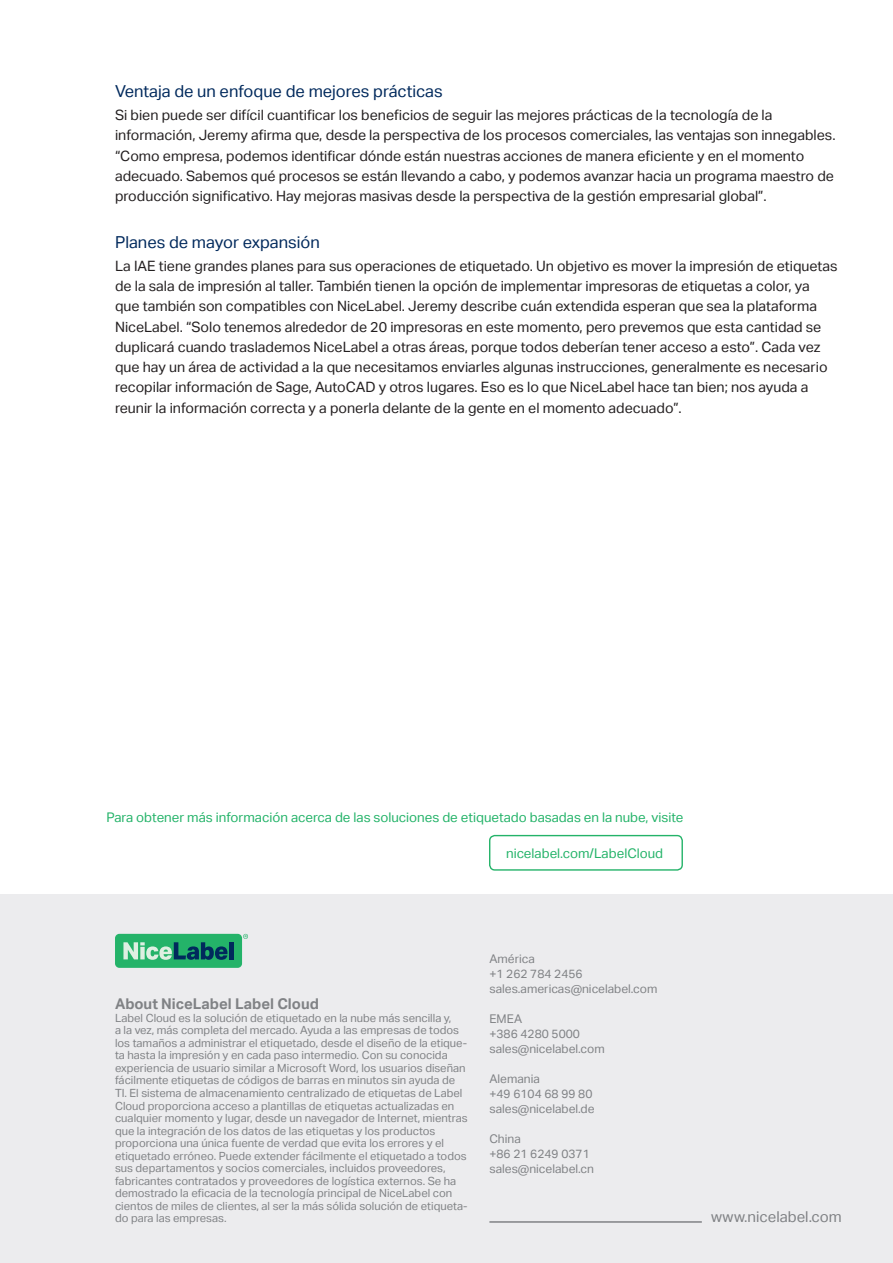
<style>
.page{position:relative;width:893px;height:1263px;background:#fff}
.page>*{position:absolute;margin:0;border:0;box-sizing:border-box;transform-origin:0 0}
.Headline-4{font:16.5px "Aktiv Grotesk";color:#00295c}
.t1{font:15px "Aktiv Grotesk";color:#808285}
.Picture_signiture{font:700 14.85px "Aktiv Grotesk";color:#808285}
.Body{font:14.25px/20.2px "Aktiv Grotesk";color:#231f20}
.Body-green{font:13.35px "Aktiv Grotesk";color:#24b369}
.Picture_signiture-2{font:12px "Aktiv Grotesk";color:#808285}
.Picture_signiture-3{font:11.25px/12.5px "Aktiv Grotesk";color:#808285}
</style>
<div class="page">
<div style="left:0;top:894px;width:893px;height:369px;background:#ececee"></div>
<hr style="left:489px;top:1221px;width:213px;height:2px;background:#808285">
<div style="left:489px;top:835px;width:194px;height:36px;border:1px solid #24b369;border-radius:5px"></div>
<div style="left:115px;top:934px;width:127px;height:34px;background:#24b369;border-radius:4px"></div>
<svg style="left:243px;top:934px;width:5px;height:5px"></svg>
<svg style="left:123px;top:942px;width:104px;height:18px"></svg>
<div style="left:229px;top:942px;width:5px;height:17px;background:#00295c"></div>
<p class="Headline-4" style="left:115px;top:81px;width:329px">Ventaja de un enfoque de mejores prácticas</p>
<p class="Body" style="left:115px;top:105px;width:722px">Si bien puede ser difícil cuantificar los beneficios de seguir las mejores prácticas de la tecnología de la información, Jeremy afirma que, desde la perspectiva de los procesos comerciales, las ventajas son innegables. “Como empresa, podemos identificar dónde están nuestras acciones de manera eficiente y en el momento adecuado. Sabemos qué procesos se están llevando a cabo, y podemos avanzar hacia un programa maestro de producción significativo. Hay mejoras masivas desde la perspectiva de la gestión empresarial global”.</p>
<p class="Headline-4" style="left:115px;top:232px;width:206px">Planes de mayor expansión</p>
<p class="Body" style="left:115px;top:256px;width:724px">La IAE tiene grandes planes para sus operaciones de etiquetado. Un objetivo es mover la impresión de etiquetas de la sala de impresión al taller. También tienen la opción de implementar impresoras de etiquetas a color, ya que también son compatibles con NiceLabel. Jeremy describe cuán extendida esperan que sea la plataforma NiceLabel. “Solo tenemos alrededor de 20 impresoras en este momento, pero prevemos que esta cantidad se duplicará cuando traslademos NiceLabel a otras áreas, porque todos deberían tener acceso a esto”. Cada vez que hay un área de actividad a la que necesitamos enviarles algunas instrucciones, generalmente es necesario recopilar información de Sage, AutoCAD y otros lugares. Eso es lo que NiceLabel hace tan bien; nos ayuda a reunir la información correcta y a ponerla delante de la gente en el momento adecuado”.</p>
<p class="Body-green" style="left:106px;top:809px;width:578px">Para obtener más información acerca de las soluciones de etiquetado basadas en la nube, visite</p>
<p class="Body-green" style="left:506px;top:845px;width:159px">nicelabel.com/LabelCloud</p>
<p class="Picture_signiture" style="left:115px;top:995px;width:205px">About NiceLabel Label Cloud</p>
<p class="Picture_signiture-3" style="left:115px;top:1012px;width:354px">Label Cloud es la solución de etiquetado en la nube más sencilla y,<br>a la vez, más completa del mercado. Ayuda a las empresas de todos los tamaños a administrar el etiquetado, desde el diseño de la etique&shy;ta hasta la impresión y en cada paso intermedio. Con su conocida experiencia de usuario similar a Microsoft Word, los usuarios diseñan fácilmente etiquetas de códigos de barras en minutos sin ayuda de TI. El sistema de almacenamiento centralizado de etiquetas de Label Cloud proporciona acceso a plantillas de etiquetas actualizadas en cualquier momento y lugar, desde un navegador de Internet, mientras que la integración de los datos de las etiquetas y los productos proporciona una única fuente de verdad que evita los errores y el etiquetado erróneo. Puede extender fácilmente el etiquetado a todos sus departamentos y socios comerciales, incluidos proveedores, fabricantes contratados y proveedores de logística externos. Se ha demostrado la eficacia de la tecnología principal de NiceLabel con cientos de miles de clientes, al ser la más sólida solución de etiqueta&shy;do para las empresas.</p>
<p class="Picture_signiture-2" style="left:489px;top:952px;width:47px">América</p>
<p class="Picture_signiture-2" style="left:489px;top:967px;width:95px">+1 262 784 2456</p>
<p class="Picture_signiture-2" style="left:489px;top:982px;width:169px">sales.americas@nicelabel.com</p>
<p class="Picture_signiture-2" style="left:489px;top:1012px;width:34px">EMEA</p>
<p class="Picture_signiture-2" style="left:489px;top:1027px;width:92px">+386 4280 5000</p>
<p class="Picture_signiture-2" style="left:489px;top:1042px;width:117px">sales@nicelabel.com</p>
<p class="Picture_signiture-2" style="left:489px;top:1072px;width:52px">Alemania</p>
<p class="Picture_signiture-2" style="left:489px;top:1087px;width:105px">+49 6104 68 99 80</p>
<p class="Picture_signiture-2" style="left:489px;top:1102px;width:107px">sales@nicelabel.de</p>
<p class="Picture_signiture-2" style="left:489px;top:1132px;width:33px">China</p>
<p class="Picture_signiture-2" style="left:489px;top:1147px;width:102px">+86 21 6249 0371</p>
<p class="Picture_signiture-2" style="left:489px;top:1162px;width:106px">sales@nicelabel.cn</p>
<p class="t1" style="left:711px;top:1208px;width:132px">www.nicelabel.com</p>
</div>
